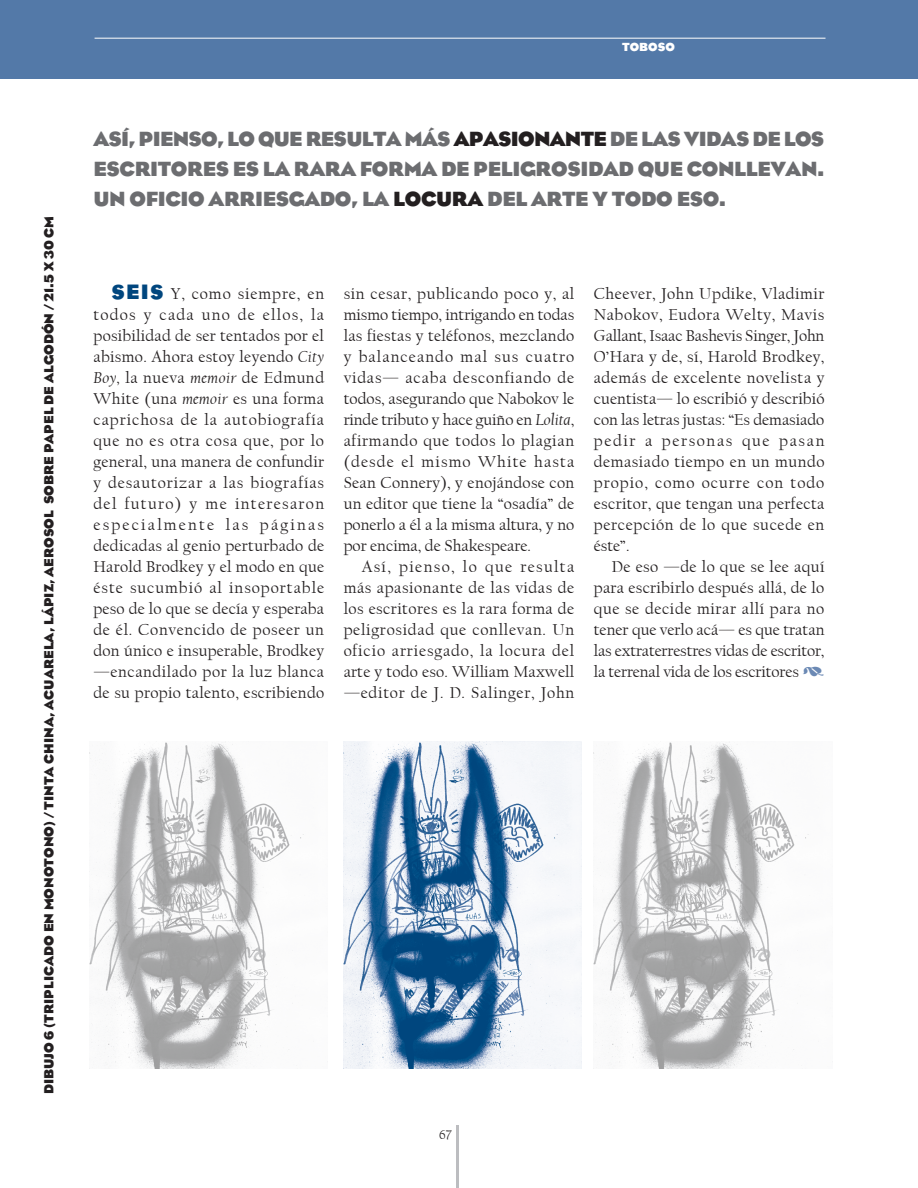
<style>
.page{position:relative;width:918px;height:1188px;background:#fff}
.page>*{position:absolute;margin:0;border:0;box-sizing:border-box;transform-origin:0 0}
.balazos{font:700 21px/30px "Eagle";letter-spacing:-.02em;color:#6c6d70;text-align:justify}
.t1{font:16.5px/21px "Californian FB";letter-spacing:.02em;color:#231f20;text-align:justify}
.t2{font:700 13.5px "Eagle";color:#231f20}
.t3{font:13.5px "Californian FB";color:#231f20}
.t4{font:700 12px "Eagle";color:#fff}
.s1{color:#231f20}
.s2{font-family:"Eagle";font-weight:700;font-size:21px;color:#00467e}
.s3{font-style:italic}
.s4{font-family:"Type Embellishments One Let Plain";color:#6b89b4}
</style>
<div class="page">
<hr style="left:456px;top:1125px;width:3px;height:63px;background:#bcbdc0">
<div style="left:1px;top:0;width:917px;height:79px;background:#5379a8"></div>
<hr style="left:95px;top:38px;width:731px;height:1px;background:#fff">
<img style="left:344px;top:741px;width:238px;height:328px">
<img style="left:90px;top:742px;width:214px;height:327px">
<img style="left:594px;top:742px;width:215px;height:327px">
<p class="t2" style="left:42px;top:1094px;width:880px;rotate:-90deg">DIBUJO 6 (TRIPLICADO EN MONOTONO) / TINTA CHINA, ACUARELA, LÁPIZ, AEROSOL SOBRE PAPEL DE ALGODÓN / 21.5 X 30 CM</p>
<p class="t4" style="left:622px;top:40px;width:54px">TOBOSO</p>
<p class="balazos" style="left:94px;top:124px;width:732px">ASÍ, PIENSO, LO QUE RESULTA MÁS <span class="s1">APASIONANTE</span> DE LAS VIDAS DE LOS ESCRITORES ES LA RARA FORMA DE PELIGROSIDAD QUE CONLLEVAN.<br>UN OFICIO ARRIESGADO, LA <span class="s1">LOCURA</span> DEL ARTE Y TODO ESO.</p>
<p class="t1" style="left:94px;top:283px;width:232px;text-indent:18px"><span class="s2">SEIS</span> Y, como siempre, en todos y cada uno de ellos, la posibilidad de ser tentados por el abismo. Ahora estoy leyendo <span class="s3">City Boy,</span> la nueva <span class="s3">memoir</span> de Edmund White (una <span class="s3">memoir</span> es una forma caprichosa de la autobiografía que no es otra cosa que, por lo general, una manera de confundir y desautorizar a las biografías del futuro) y me interesaron especialmente las páginas dedicadas al genio perturbado de Harold Brodkey y el modo en que éste sucumbió al insoportable peso de lo que se decía y esperaba de él. Convencido de poseer un don único e insuperable, Brodkey —encandilado por la luz blanca de su propio talento, escribiendo</p>
<p class="t1" style="left:344px;top:283px;width:232px">sin cesar, publicando poco y, al mismo tiempo, intrigando en todas las fiestas y teléfonos, mezclando y balanceando mal sus cuatro vidas— acaba desconfiando de todos, asegurando que Nabokov le rinde tributo y hace guiño en <span class="s3">Lolita</span>, afirmando que todos lo plagian (desde el mismo White hasta Sean Connery), y enojándose con un editor que tiene la “osadía” de ponerlo a él a la misma altura, y no por encima, de Shakespeare.</p>
<p class="t1" style="left:344px;top:556px;width:232px;text-indent:18px">Así, pienso, lo que resulta más apasionante de las vidas de los escritores es la rara forma de peligrosidad que conllevan. Un oficio arriesgado, la locura del arte y todo eso. William Maxwell —editor de J. D. Salinger, John</p>
<p class="t1" style="left:594px;top:283px;width:232px">Cheever, John Updike, Vladimir Nabokov, Eudora Welty, Mavis Gallant, Isaac Bashevis Singer, John O’Hara y de, sí, Harold Brodkey, además de excelente novelista y cuentista— lo escribió y describió con las letras justas: “Es demasiado pedir a personas que pasan demasiado tiempo en un mundo propio, como ocurre con todo escritor, que tengan una perfecta percepción de lo que sucede en éste”.</p>
<p class="t1" style="left:594px;top:556px;width:232px;text-indent:18px">De eso —de lo que se lee aquí para escribirlo después allá, de lo que se decide mirar allí para no tener que verlo acá— es que tratan las extraterrestres vidas de escritor, la terrenal vida de los escritores <span class="s4">)</span></p>
<p class="t3" style="left:439px;top:1127px;width:14px">67</p>
</div>
